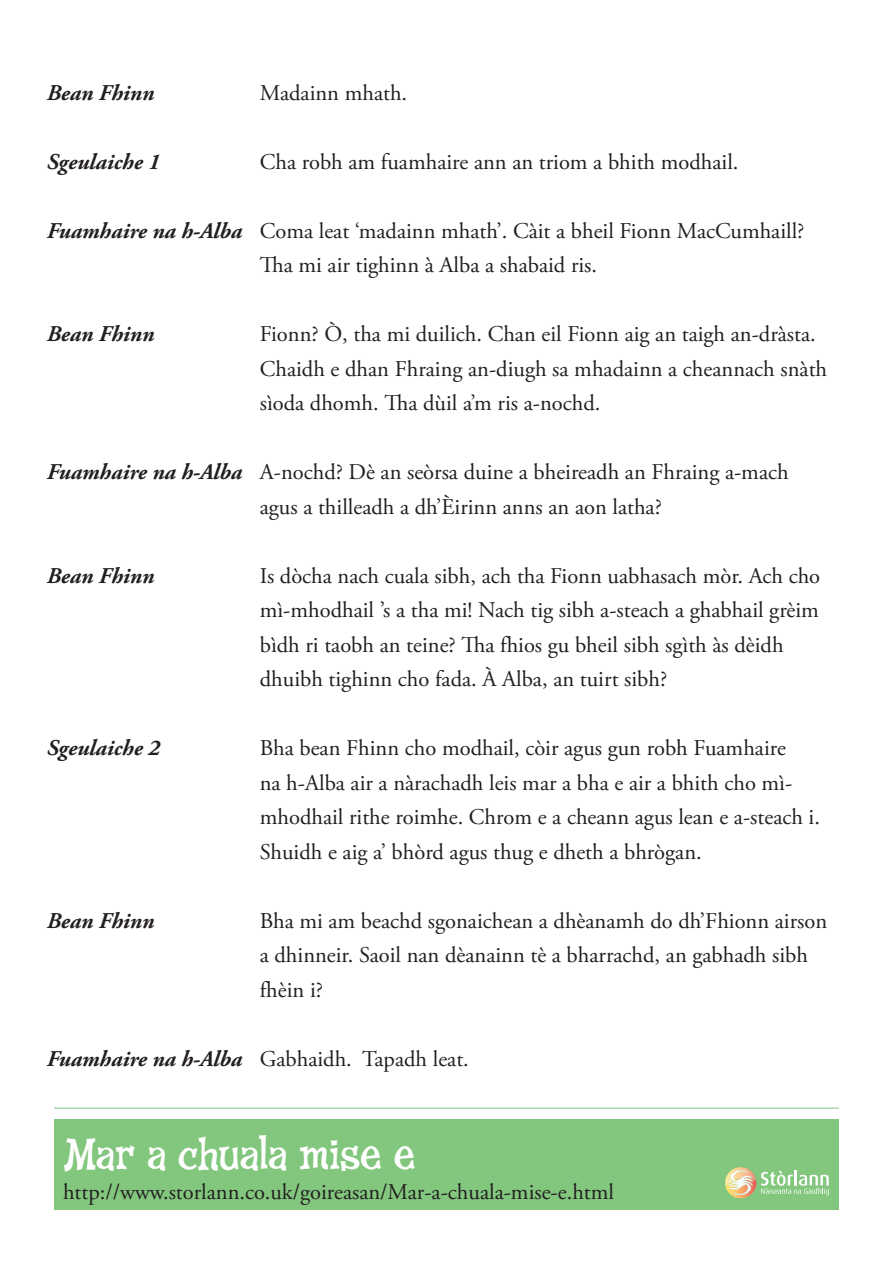
<style>
.page{position:relative;width:893px;height:1263px;background:#fff}
.page>*{position:absolute;margin:0;border:0;box-sizing:border-box;transform-origin:0 0}
.t1{font:45px "Fink Roman";letter-spacing:-.015em;color:#fff}
.drama_text{font:22.5px/34.5px "Adobe Garamond Pro";color:#231f20}
.drama_text-2{font:italic 700 22.5px "Adobe Garamond Pro";color:#231f20}
.s1{font-weight:700;font-style:italic}
</style>
<div class="page">
<hr style="left:54px;top:1108px;width:785px;height:1px;background:#82c77d">
<div style="left:54px;top:1119px;width:785px;height:91px;background:#82c77d"></div>
<svg style="left:725px;top:1167px;width:104px;height:31px"></svg>
<p class="drama_text-2" style="left:47px;top:80px;width:109px">Bean Fhinn</p>
<p class="drama_text" style="left:260px;top:76px;width:149px">Madainn mhath.</p>
<p class="drama_text-2" style="left:47px;top:149px;width:115px">Sgeulaiche 1</p>
<p class="drama_text" style="left:260px;top:145px;width:480px">Cha robh am fuamhaire ann an triom a bhith modhail.</p>
<p class="drama_text" style="left:47px;top:214px;width:759px;text-align:center"><span class="s1">Fuamhaire na h-Alba</span> Coma leat ‘madainn mhath’. Càit a bheil Fionn MacCumhaill?<br>Tha mi air tighinn à Alba a shabaid ris.</p>
<p class="drama_text-2" style="left:47px;top:321px;width:109px">Bean Fhinn</p>
<p class="drama_text" style="left:260px;top:318px;width:569px">Fionn? Ò, tha mi duilich. Chan eil Fionn aig an taigh an-dràsta.<br>Chaidh e dhan Fhraing an-diugh sa mhadainn a cheannach snàth sìoda dhomh. Tha dùil a’m ris a-nochd.</p>
<p class="drama_text" style="left:260px;top:456px;width:530px;text-indent:-213px"><span class="s1">Fuamhaire na h-Alba</span> A-nochd? Dè an seòrsa duine a bheireadh an Fhraing a-mach agus a thilleadh a dh’Èirinn anns an aon latha?</p>
<p class="drama_text-2" style="left:47px;top:563px;width:109px">Bean Fhinn</p>
<p class="drama_text" style="left:260px;top:559px;width:562px">Is dòcha nach cuala sibh, ach tha Fionn uabhasach mòr. Ach cho mì-mhodhail ’s a tha mi! Nach tig sibh a-steach a ghabhail grèim bìdh ri taobh an teine? Tha fhios gu bheil sibh sgìth às dèidh dhuibh tighinn cho fada. À Alba, an tuirt sibh?</p>
<p class="drama_text-2" style="left:47px;top:735px;width:115px">Sgeulaiche 2</p>
<p class="drama_text" style="left:260px;top:732px;width:562px">Bha bean Fhinn cho modhail, còir agus gun robh Fuamhaire<br>na h-Alba air a nàrachadh leis mar a bha e air a bhith cho mì&shy;mhodhail rithe roimhe. Chrom e a cheann agus lean e a-steach i.<br>Shuidh e aig a’ bhòrd agus thug e dheth a bhrògan.</p>
<p class="drama_text-2" style="left:47px;top:908px;width:109px">Bean Fhinn</p>
<p class="drama_text" style="left:260px;top:904px;width:569px">Bha mi am beachd sgonaichean a dhèanamh do dh’Fhionn airson a dhinneir. Saoil nan dèanainn tè a bharrachd, an gabhadh sibh fhèin i?</p>
<p class="drama_text" style="left:47px;top:1042px;width:424px"><span class="s1">Fuamhaire na h-Alba</span> Gabhaidh. Tapadh leat.</p>
<h1 class="t1" style="left:63px;top:1127px;width:355px">Mar a chuala mise e</h1>
<p class="drama_text" style="left:63px;top:1175px;width:553px">http://www.storlann.co.uk/goireasan/Mar-a-chuala-mise-e.html</p>
</div>
